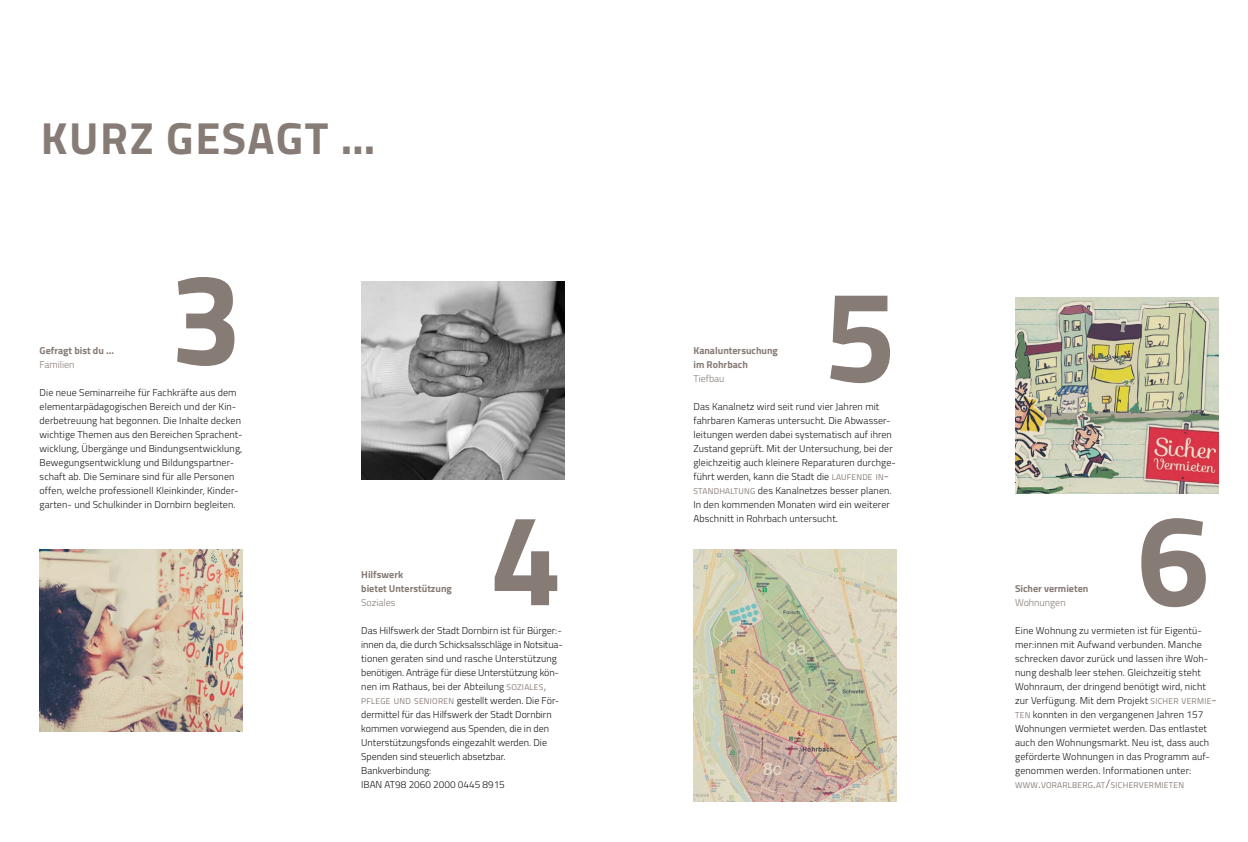
<style>
.page{position:relative;width:1248px;height:842px;background:#fff}
.page>*{position:absolute;margin:0;border:0;box-sizing:border-box;transform-origin:0 0}
.t1{font:700 130.1px "Titillium";color:#877b76}
.Aktuelles_Head{font:700 45px "Titillium";letter-spacing:.035em;color:#877b76}
.Aktuelles_Fließtext{font:300 10px/14px "Titillium";letter-spacing:.01em;color:#181716}
.Kurz_Gesagt_Head{font:700 10px "Titillium";color:#877b76}
.Aktuelles_Fließtext-2{font:300 10px "Titillium";letter-spacing:-.01em;color:#181716}
.Kurz_Gesagt_Head-2{font:300 10px "Titillium";color:#877b76}
.Kurz_Gesagt_Subhead{font:300 10px "Titillium";color:#877b76}
.t2{font:8.4px "Titillium";letter-spacing:.03em;color:#877b76}
.s1{font-weight:400;font-size:8.4px;color:#877b76}
.s2{font-weight:400;font-size:12px;color:#877b76}
.s3{font-size:12px}
</style>
<div class="page">
<img style="left:40px;top:550px;width:203px;height:182px">
<img style="left:361px;top:282px;width:203px;height:198px">
<img style="left:693px;top:550px;width:203px;height:252px">
<img style="left:1015px;top:298px;width:202px;height:196px">
<p class="Aktuelles_Head" style="left:41px;top:104px;width:336px">KURZ GESAGT …</p>
<p class="t1" style="left:170px;top:219px;width:74px">3</p>
<p class="Kurz_Gesagt_Head" style="left:40px;top:342px;width:76px">Gefragt bist du ...</p>
<p class="Kurz_Gesagt_Head-2" style="left:40px;top:357px;width:36px">Familien</p>
<p class="Aktuelles_Fließtext" style="left:40px;top:385px;width:204px">Die neue Seminarreihe für Fachkräfte aus dem elementarpädagogischen Bereich und der Kin&shy;derbetreuung hat begonnen. Die Inhalte decken wichtige Themen aus den Bereichen Sprachent-</p>
<p class="Aktuelles_Fließtext" style="left:40px;top:441px;width:204px">wicklung, Übergänge und Bindungsentwicklung, Bewegungsentwicklung und Bildungspartner&shy;schaft ab. Die Seminare sind für alle Personen offen, welche professionell Kleinkinder, Kinder&shy;garten- und Schulkinder in Dornbirn begleiten.</p>
<p class="t1" style="left:489px;top:460px;width:74px">4</p>
<p class="Kurz_Gesagt_Head" style="left:361px;top:566px;width:44px">Hilfswerk</p>
<p class="Kurz_Gesagt_Head" style="left:361px;top:580px;width:92px">bietet Unterstützung</p>
<p class="Kurz_Gesagt_Head-2" style="left:361px;top:595px;width:36px">Soziales</p>
<p class="Aktuelles_Fließtext" style="left:361px;top:623px;width:202px">Das Hilfswerk der Stadt Dornbirn ist für Bürger:-</p>
<p class="Aktuelles_Fließtext-2" style="left:361px;top:637px;width:203px">innen da, die durch Schicksalsschläge in Notsitua-</p>
<p class="Aktuelles_Fließtext" style="left:361px;top:651px;width:199px">tionen geraten sind und rasche Unterstützung benötigen. Anträge für diese Unterstützung kön&shy;nen im Rathaus, bei der Abteilung <span class="s1">SOZIALES</span><span class="s2">, </span><span class="s1">PFLEGE UND SENIOREN</span> gestellt werden. Die För&shy;dermittel für das Hilfswerk der Stadt Dornbirn kommen vorwiegend aus Spenden, die in den Unterstützungsfonds eingezahlt werden. Die Spenden sind steuerlich absetzbar.</p>
<p class="Aktuelles_Fließtext" style="left:361px;top:763px;width:71px">Bankverbindung:</p>
<p class="Aktuelles_Fließtext" style="left:361px;top:777px;width:145px">IBAN AT98 2060 2000 0445 8915</p>
<p class="t1" style="left:823px;top:237px;width:74px">5</p>
<p class="Kurz_Gesagt_Head" style="left:693px;top:342px;width:86px">Kanaluntersuchung</p>
<p class="Kurz_Gesagt_Head" style="left:693px;top:356px;width:56px">im Rohrbach</p>
<p class="Kurz_Gesagt_Subhead" style="left:693px;top:371px;width:33px">Tiefbau</p>
<p class="Aktuelles_Fließtext" style="left:693px;top:399px;width:204px">Das Kanalnetz wird seit rund vier Jahren mit fahrbaren Kameras untersucht. Die Abwasser&shy;leitungen werden dabei systematisch auf ihren Zustand geprüft. Mit der Untersuchung, bei der gleichzeitig auch kleinere Reparaturen durchge&shy;führt werden, kann die Stadt die <span class="s1">LAUFENDE IN</span><span class="s2">-</span><span class="s1">STANDHALTUNG</span> des Kanalnetzes besser planen.<br>In den kommenden Monaten wird ein weiterer Abschnitt in Rohrbach untersucht.</p>
<p class="t1" style="left:1136px;top:461px;width:74px">6</p>
<p class="Kurz_Gesagt_Head" style="left:1015px;top:580px;width:75px">Sicher vermieten</p>
<p class="Kurz_Gesagt_Head-2" style="left:1015px;top:595px;width:52px">Wohnungen</p>
<p class="Aktuelles_Fließtext" style="left:1015px;top:623px;width:203px">Eine Wohnung zu vermieten ist für Eigentü&shy;mer:innen mit Aufwand verbunden. Manche schrecken davor zurück und lassen ihre Woh&shy;nung deshalb leer stehen. Gleichzeitig steht Wohnraum, der dringend benötigt wird, nicht zur Verfügung. Mit dem Projekt <span class="s1">SICHER VERMIE</span><span class="s2">-</span><span class="s1">TEN</span> konnten in den vergangenen Jahren 157<br>Wohnungen vermietet werden. Das entlastet auch den Wohnungsmarkt. Neu ist, dass auch geförderte Wohnungen in das Programm auf&shy;genommen werden. Informationen unter:</p>
<p class="t2" style="left:1015px;top:778px;width:170px">WWW<span class="s3">.</span>VORARLBERG<span class="s3">.</span>AT<span class="s3">/</span>SICHERVERMIETEN</p>
</div>
